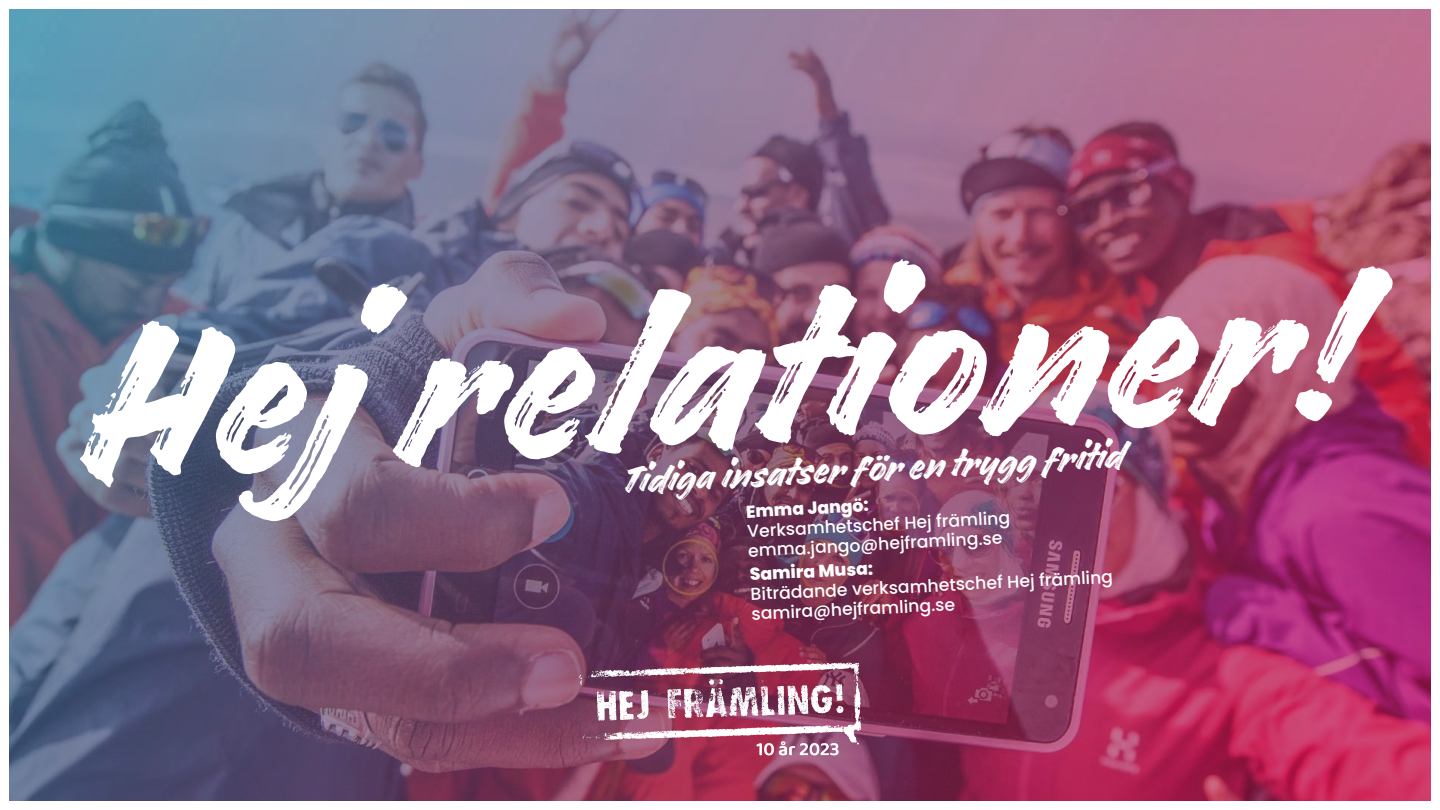
<style>
.page{position:relative;width:1440px;height:810px;background:#fff}
.page>*{position:absolute;margin:0;border:0;box-sizing:border-box;transform-origin:0 0}
.t1{font:246.75px "Handelson Two";color:#fff}
.t2{font:42.75px "Handelson Two";color:#fff}
.t3{font:500 17.25px "Poppins";color:#fff}
.t4{font:800 17.25px "Poppins";color:#fff}
</style>
<div class="page">
<img style="left:9px;top:9px;width:1422px;height:792px">
<img style="left:576px;top:659px;width:288px;height:99px">
<p class="t1" style="left:66px;top:282px;width:1285px;rotate:-3deg">Hej relationer!</p>
<p class="t2" style="left:619px;top:460px;width:506px;rotate:-3deg">Tidiga insatser för en trygg fritid</p>
<p class="t4" style="left:746px;top:500px;width:124px;rotate:-3deg">Emma Jangö:</p>
<p class="t3" style="left:747px;top:519px;width:265px;rotate:-3deg">Verksamhetschef Hej främling</p>
<p class="t3" style="left:748px;top:539px;width:256px;rotate:-3deg">emma.jango@hejframling.se</p>
<p class="t4" style="left:749px;top:563px;width:125px;rotate:-3deg">Samira Musa:</p>
<p class="t3" style="left:750px;top:583px;width:364px;rotate:-3deg">Biträdande verksamhetschef Hej främling</p>
<p class="t3" style="left:751px;top:602px;width:205px;rotate:-3deg">samira@hejframling.se</p>
</div>
